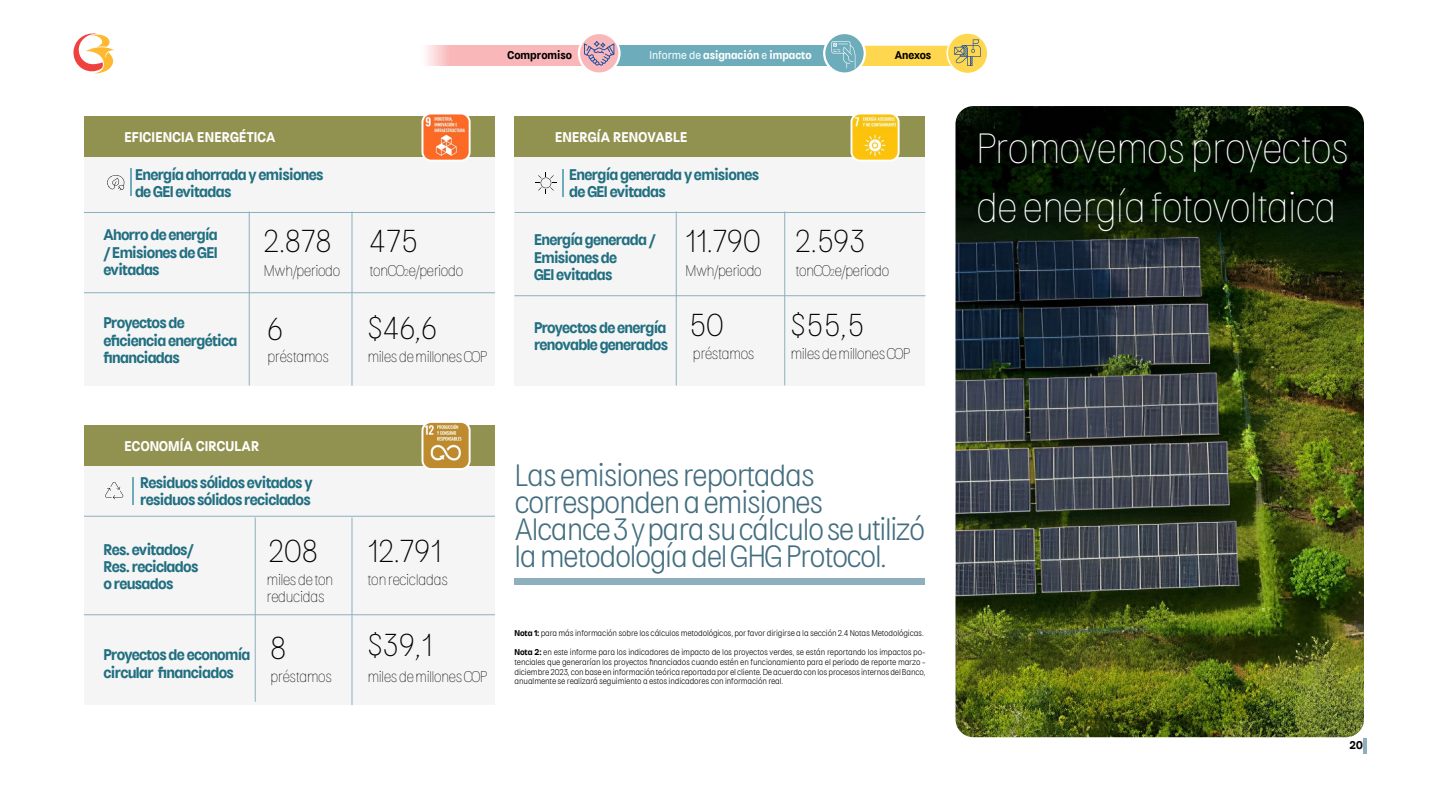
<style>
.page{position:relative;width:1440px;height:810px;background:#fff}
.page>*{position:absolute;margin:0;border:0;box-sizing:border-box;transform-origin:0 0}
.t1{font:100 45px/59.2px "Kiffo BDB";letter-spacing:-.03em;color:#fff}
.t2{font:200 33.75px "Kiffo BDB";color:#000}
.t3{font:300 32.92px/27px "Kiffo BDB";letter-spacing:-.04em;color:#446e80}
.t4{font:600 16.5px/17.2px "Kiffo BDB";letter-spacing:-.04em;color:#216f81}
.t5{font:100 16.5px/17.2px "Kiffo BDB";letter-spacing:-.04em;color:#000}
.t6{font:600 15px "Kiffo BDB";letter-spacing:.01em;color:#fff}
.t7{font:600 12px "Kiffo BDB";color:#fff}
.t8{font:600 12px "Kiffo BDB";color:#000}
.t9{font:300 9px/9.8px "Kiffo BDB";letter-spacing:-.01em;color:#000}
.s1{font-weight:400}
.s2{font-size:10.5px}
.s3{font-weight:600}
</style>
<div class="page">
<div style="left:421px;top:46px;width:168px;height:20px;background:#f9b7b9"></div>
<div style="left:742px;top:46px;width:226px;height:20px;background:#ffd74f;border-radius:10px"></div>
<div style="left:607px;top:46px;width:225px;height:20px;background:#6dadbb"></div>
<hr style="left:1363px;top:738px;width:4px;height:16px;background:#8dafbe">
<svg style="left:73px;top:33px;width:41px;height:41px"></svg>
<svg style="left:824px;top:33px;width:41px;height:41px"></svg>
<div style="left:823px;top:32px;width:43px;height:43px;border:2px solid #fff;border-radius:50%"></div>
<svg style="left:831px;top:41px;width:24px;height:27px"></svg>
<svg style="left:947px;top:33px;width:41px;height:41px"></svg>
<div style="left:947px;top:32px;width:42px;height:42px;border:2px solid #fff;border-radius:20px"></div>
<svg style="left:954px;top:39px;width:27px;height:27px"></svg>
<svg style="left:579px;top:33px;width:40px;height:41px"></svg>
<div style="left:578px;top:32px;width:43px;height:43px;border:2px solid #fff;border-radius:20px"></div>
<svg style="left:584px;top:41px;width:30px;height:25px"></svg>
<img style="left:956px;top:106px;width:408px;height:631px">
<div style="left:84px;top:466px;width:411px;height:239px;background:#f5f5f5"></div>
<div style="left:514px;top:157px;width:412px;height:229px;background:#f5f5f5"></div>
<div style="left:84px;top:157px;width:411px;height:229px;background:#f5f5f5"></div>
<div style="left:84px;top:116px;width:411px;height:41px;background:#919150"></div>
<div style="left:84px;top:425px;width:411px;height:41px;background:#919150"></div>
<div style="left:514px;top:116px;width:411px;height:41px;background:#919150"></div>
<hr style="left:514px;top:212px;width:412px;height:1px;background:#8dafbe">
<hr style="left:84px;top:293px;width:411px;height:1px;background:#8dafbe">
<hr style="left:84px;top:212px;width:411px;height:1px;background:#8dafbe">
<hr style="left:84px;top:516px;width:411px;height:1px;background:#8dafbe">
<hr style="left:84px;top:615px;width:411px;height:1px;background:#8dafbe">
<hr style="left:514px;top:296px;width:412px;height:1px;background:#8dafbe">
<hr style="left:676px;top:212px;width:1px;height:174px;background:#8dafbe">
<hr style="left:249px;top:212px;width:1px;height:174px;background:#8dafbe">
<hr style="left:352px;top:212px;width:1px;height:174px;background:#8dafbe">
<hr style="left:352px;top:518px;width:1px;height:187px;background:#8dafbe">
<hr style="left:255px;top:518px;width:1px;height:184px;background:#8dafbe">
<hr style="left:785px;top:212px;width:1px;height:174px;background:#8dafbe">
<img style="left:422px;top:116px;width:48px;height:43px">
<div style="left:421px;top:113px;width:50px;height:49px;border:2px solid #fff;border-radius:9px"></div>
<img style="left:424px;top:424px;width:44px;height:43px">
<div style="left:421px;top:421px;width:50px;height:49px;border:2px solid #fff;border-radius:9px"></div>
<img style="left:851px;top:116px;width:48px;height:43px">
<div style="left:850px;top:113px;width:50px;height:49px;border:2px solid #fff;border-radius:9px"></div>
<svg style="left:107px;top:168px;width:25px;height:28px"></svg>
<svg style="left:535px;top:169px;width:29px;height:28px"></svg>
<svg style="left:105px;top:482px;width:18px;height:17px"></svg>
<svg style="left:132px;top:477px;width:2px;height:28px"></svg>
<div style="left:514px;top:578px;width:412px;height:7px;background:#8dafbe"></div>
<h3 class="t6" style="left:124px;top:128px;width:153px">EFICIENCIA ENERGÉTICA</h3>
<h3 class="t4" style="left:135px;top:166px;width:190px">Energía ahorrada y emisiones de GEI evitadas</h3>
<h3 class="t8" style="left:508px;top:48px;width:66px">Compromiso</h3>
<h3 class="t7" style="left:649px;top:48px;width:164px"><span class="s1">Informe de</span> asignación <span class="s1">e</span> impacto</h3>
<h3 class="t8" style="left:895px;top:48px;width:38px">Anexos</h3>
<h3 class="t6" style="left:555px;top:128px;width:134px">ENERGÍA RENOVABLE</h3>
<h3 class="t4" style="left:569px;top:166px;width:191px">Energía generada y emisiones de GEI evitadas</h3>
<h3 class="t4" style="left:104px;top:227px;width:116px;text-align:justify">Ahorro de energía / Emisiones de GEI evitadas</h3>
<h3 class="t4" style="left:104px;top:315px;width:135px">Proyectos de eficiencia energética financiadas</h3>
<h2 class="t2" style="left:264px;top:224px;width:69px">2.878</h2>
<h2 class="t2" style="left:369px;top:224px;width:50px">475</h2>
<h2 class="t2" style="left:685px;top:224px;width:77px">11.790</h2>
<h2 class="t2" style="left:795px;top:224px;width:72px">2.593</h2>
<h3 class="t4" style="left:534px;top:232px;width:123px">Energía generada /<br>Emisiones de<br>GEI evitadas</h3>
<h3 class="t5" style="left:369px;top:262px;width:96px">tonCO<span class="s2">2</span>e/periodo</h3>
<h3 class="t5" style="left:685px;top:262px;width:78px">Mwh/periodo</h3>
<h3 class="t5" style="left:264px;top:262px;width:78px">Mwh/periodo</h3>
<h3 class="t5" style="left:795px;top:262px;width:96px">tonCO<span class="s2">2</span>e/periodo</h3>
<h2 class="t2" style="left:790px;top:307px;width:75px">$55,5</h2>
<h2 class="t2" style="left:367px;top:310px;width:71px">$46,6</h2>
<h2 class="t2" style="left:689px;top:307px;width:37px">50</h2>
<h2 class="t2" style="left:267px;top:312px;width:17px">6</h2>
<h3 class="t4" style="left:534px;top:319px;width:136px">Proyectos de energía renovable generados</h3>
<h3 class="t5" style="left:693px;top:345px;width:64px">préstamos</h3>
<h3 class="t5" style="left:267px;top:348px;width:64px">préstamos</h3>
<h3 class="t5" style="left:790px;top:346px;width:121px">miles de millones COP</h3>
<h3 class="t5" style="left:368px;top:348px;width:121px">miles de millones COP</h3>
<h3 class="t6" style="left:124px;top:438px;width:136px">ECONOMÍA CIRCULAR</h3>
<h3 class="t4" style="left:140px;top:474px;width:174px">Residuos sólidos evitados y residuos sólidos reciclados</h3>
<h3 class="t4" style="left:104px;top:541px;width:96px">Res. evitados/<br>Res. reciclados o reusados</h3>
<h3 class="t4" style="left:104px;top:647px;width:148px">Proyectos de economía circular financiados</h3>
<h2 class="t2" style="left:268px;top:533px;width:51px">208</h2>
<h3 class="t5" style="left:267px;top:571px;width:68px">miles de ton reducidas</h3>
<h2 class="t2" style="left:270px;top:630px;width:18px">8</h2>
<h3 class="t5" style="left:270px;top:668px;width:64px">préstamos</h3>
<h2 class="t2" style="left:367px;top:533px;width:75px">12.791</h2>
<h3 class="t5" style="left:367px;top:571px;width:82px">ton recicladas</h3>
<h2 class="t2" style="left:367px;top:628px;width:66px">$39,1</h2>
<h3 class="t5" style="left:368px;top:668px;width:121px">miles de millones COP</h3>
<h3 class="t3" style="left:514px;top:462px;width:412px">Las emisiones reportadas corresponden a emisiones<br>Alcance 3 y para su cálculo se utilizó la metodología del GHG Protocol.</h3>
<p class="t9" style="left:514px;top:623px;width:413px;line-height:19.5px"><span class="s3">Nota 1:</span> para más información sobre los cálculos metodológicos, por favor dirigirse a la sección 2.4 Notas Metodológicas.<br><span class="s3">Nota 2:</span> en este informe para los indicadores de impacto de los proyectos verdes, se están reportando los impactos po-</p>
<p class="t9" style="left:514px;top:657px;width:413px;text-align:justify">tenciales que generarían los proyectos financiados cuando estén en funcionamiento para el periodo de reporte marzo - diciembre 2023, con base en información teórica reportada por el cliente. De acuerdo con los procesos internos del Banco, anualmente se realizará seguimiento a estos indicadores con información real.</p>
<h1 class="t1" style="left:976px;top:119px;width:375px">Promovemos proyectos de energía fotovoltaica</h1>
<h3 class="t8" style="left:1350px;top:738px;width:15px">20</h3>
</div>
